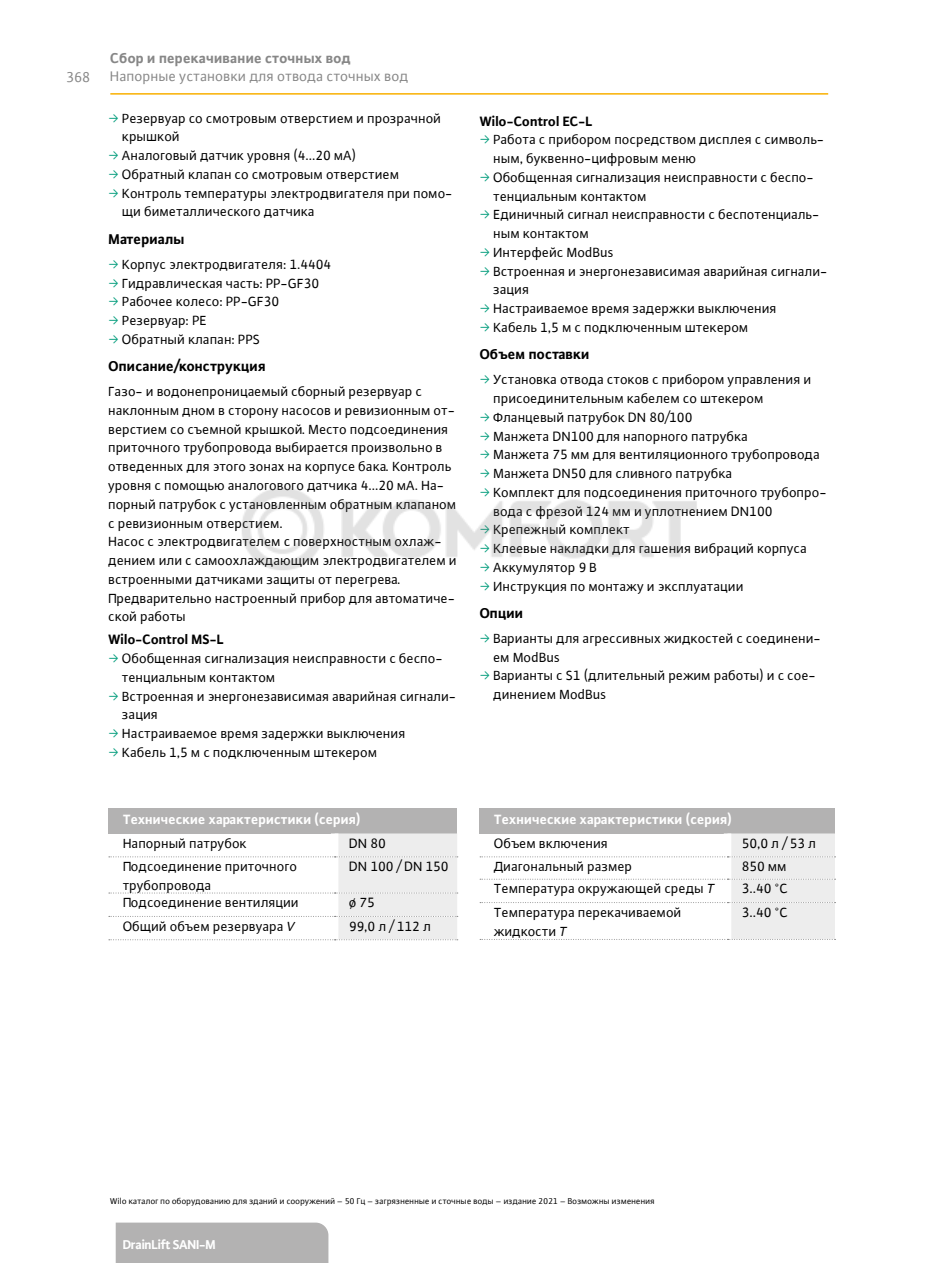
<style>
.page{position:relative;width:936px;height:1263px;background:#fff}
.page>*{position:absolute;margin:0;border:0;box-sizing:border-box;transform-origin:0 0}
.t1{font:700 15px "WILO Plus Global";color:#000}
.t2{font:15px "WILO Plus FM";color:#878787}
.t3{font:700 15px "WILO Plus FM";color:#878787}
.t4{font:14.25px/18.8px "WILO Plus Global";color:#000}
.t5{font:700 14.25px "WILO Plus Global";color:#fff}
.t6{font:700 14.25px "WILO Plus Global";color:#000}
.t7{font:700 13.5px "WILO Plus FM";letter-spacing:-.03em;color:#fff}
.t8{font:9px "WILO Plus FM";color:#000}
.s1{font-family:"WILO Pict";color:#009c7b}
.s2{font-style:italic}
</style>
<div class="page">
<hr style="left:110px;top:93px;width:718px;height:2px;background:#f9b000">
<div style="left:116px;top:1222px;width:212px;height:41px;background:#b3b2b2"></div>
<div style="left:108px;top:808px;width:349px;height:25px;background:#b3b2b2"></div>
<svg style="left:109px;top:833px;width:349px;height:107px"></svg>
<div style="left:479px;top:808px;width:355px;height:25px;background:#b3b2b2"></div>
<svg style="left:480px;top:833px;width:355px;height:107px"></svg>
<img style="left:242px;top:488px;width:455px;height:82px">
<p class="t2" style="left:66px;top:68px;width:26px">368</p>
<p class="t3" style="left:110px;top:48px;width:242px">Сбор и перекачивание сточных вод</p>
<p class="t2" style="left:110px;top:66px;width:300px">Напорные установки для отвода cточных вод</p>
<p class="t4" style="left:108px;top:108px;width:334px"><span class="s1">ƒ</span> Резервуар со смотровым отверстием и прозрачной</p>
<p class="t4" style="left:122px;top:127px;width:59px">крышкой</p>
<p class="t4" style="left:108px;top:146px;width:249px"><span class="s1">ƒ</span> Аналоговый датчик уровня (4...20 мА)</p>
<p class="t4" style="left:108px;top:165px;width:292px"><span class="s1">ƒ</span> Обратный клапан со смотровым отверстием</p>
<p class="t4" style="left:108px;top:183px;width:346px"><span class="s1">ƒ</span> Контроль температуры электродвигателя при помо-</p>
<p class="t4" style="left:122px;top:202px;width:194px">щи биметаллического датчика</p>
<p class="t1" style="left:108px;top:230px;width:78px">Материалы</p>
<p class="t4" style="left:108px;top:254px;width:224px"><span class="s1">ƒ</span> Корпус электродвигателя: 1.4404 <span class="s1">ƒ</span> Гидравлическая часть: PP-GF30 <span class="s1">ƒ</span> Рабочее колесо: PP-GF30<br><span class="s1">ƒ</span> Резервуар: PE<br><span class="s1">ƒ</span> Обратный клапан: PPS</p>
<p class="t1" style="left:108px;top:357px;width:159px">Описание/конструкция</p>
<p class="t4" style="left:108px;top:382px;width:350px">Газо- и водонепроницаемый сборный резервуар с наклонным дном в сторону насосов и ревизионным от&shy;верстием со съемной крышкой. Место подсоединения приточного трубопровода выбирается произвольно в отведенных для этого зонах на корпусе бака. Контроль уровня с помощью аналогового датчика 4...20 мА. На&shy;порный патрубок с установленным обратным клапаном с ревизионным отверстием.<br>Насос с электродвигателем с поверхностным охлаж&shy;дением или с самоохлаждающим электродвигателем и встроенными датчиками защиты от перегрева.<br>Предварительно настроенный прибор для автоматиче&shy;ской работы</p>
<p class="t6" style="left:108px;top:631px;width:117px">Wilo-Control MS-L</p>
<p class="t4" style="left:108px;top:649px;width:336px"><span class="s1">ƒ</span> Обобщенная сигнализация неисправности с беспо-</p>
<p class="t4" style="left:122px;top:667px;width:155px">тенциальным контактом</p>
<p class="t4" style="left:108px;top:686px;width:349px"><span class="s1">ƒ</span> Встроенная и энергонезависимая аварийная сигнали-</p>
<p class="t4" style="left:122px;top:705px;width:37px">зация</p>
<p class="t4" style="left:108px;top:724px;width:298px"><span class="s1">ƒ</span> Настраиваемое время задержки выключения</p>
<p class="t4" style="left:108px;top:742px;width:270px"><span class="s1">ƒ</span> Кабель 1,5 м с подключенным штекером</p>
<p class="t5" style="left:123px;top:811px;width:239px">Технические характеристики (серия)</p>
<p class="t4" style="left:123px;top:833px;width:125px">Напорный патрубок</p>
<p class="t4" style="left:349px;top:833px;width:38px">DN 80</p>
<p class="t4" style="left:123px;top:857px;width:176px">Подсоединение приточного трубопровода</p>
<p class="t4" style="left:349px;top:857px;width:101px">DN 100 / DN 150</p>
<p class="t4" style="left:123px;top:893px;width:177px">Подсоединение вентиляции</p>
<p class="t4" style="left:349px;top:893px;width:28px">ø 75</p>
<p class="t4" style="left:123px;top:916px;width:174px">Общий объем резервуара <span class="s2">V</span></p>
<p class="t4" style="left:349px;top:916px;width:83px">99,0 л / 112 л</p>
<p class="t6" style="left:479px;top:112px;width:114px">Wilo-Control EC-L</p>
<p class="t4" style="left:479px;top:130px;width:346px"><span class="s1">ƒ</span> Работа с прибором посредством дисплея с символь-</p>
<p class="t4" style="left:493px;top:149px;width:204px">ным, буквенно-цифровым меню</p>
<p class="t4" style="left:479px;top:168px;width:336px"><span class="s1">ƒ</span> Обобщенная сигнализация неисправности с беспо-</p>
<p class="t4" style="left:493px;top:186px;width:155px">тенциальным контактом</p>
<p class="t4" style="left:479px;top:205px;width:341px"><span class="s1">ƒ</span> Единичный сигнал неисправности с беспотенциаль-</p>
<p class="t4" style="left:493px;top:224px;width:97px">ным контактом</p>
<p class="t4" style="left:479px;top:243px;width:136px"><span class="s1">ƒ</span> Интерфейс ModBus</p>
<p class="t4" style="left:479px;top:261px;width:349px"><span class="s1">ƒ</span> Встроенная и энергонезависимая аварийная сигнали-</p>
<p class="t4" style="left:493px;top:280px;width:37px">зация</p>
<p class="t4" style="left:479px;top:299px;width:298px"><span class="s1">ƒ</span> Настраиваемое время задержки выключения</p>
<p class="t4" style="left:479px;top:318px;width:270px"><span class="s1">ƒ</span> Кабель 1,5 м с подключенным штекером</p>
<p class="t1" style="left:479px;top:345px;width:111px">Объем поставки</p>
<p class="t4" style="left:479px;top:370px;width:333px"><span class="s1">ƒ</span> Установка отвода стоков с прибором управления и</p>
<p class="t4" style="left:493px;top:389px;width:272px">присоединительным кабелем со штекером</p>
<p class="t4" style="left:479px;top:407px;width:214px"><span class="s1">ƒ</span> Фланцевый патрубок DN 80/100</p>
<p class="t4" style="left:479px;top:426px;width:270px"><span class="s1">ƒ</span> Манжета DN100 для напорного патрубка</p>
<p class="t4" style="left:479px;top:445px;width:342px"><span class="s1">ƒ</span> Манжета 75 мм для вентиляционного трубопровода</p>
<p class="t4" style="left:479px;top:464px;width:254px"><span class="s1">ƒ</span> Манжета DN50 для сливного патрубка</p>
<p class="t4" style="left:479px;top:482px;width:349px"><span class="s1">ƒ</span> Комплект для подсоединения приточного трубопро-</p>
<p class="t4" style="left:493px;top:501px;width:281px">вода с фрезой 124 мм и уплотнением DN100</p>
<p class="t4" style="left:479px;top:520px;width:152px"><span class="s1">ƒ</span> Крепежный комплект</p>
<p class="t4" style="left:479px;top:539px;width:329px"><span class="s1">ƒ</span> Клеевые накладки для гашения вибраций корпуса</p>
<p class="t4" style="left:479px;top:557px;width:119px"><span class="s1">ƒ</span> Аккумулятор 9 В</p>
<p class="t4" style="left:479px;top:576px;width:266px"><span class="s1">ƒ</span> Инструкция по монтажу и эксплуатации</p>
<p class="t1" style="left:479px;top:604px;width:45px">Опции</p>
<p class="t4" style="left:479px;top:629px;width:343px"><span class="s1">ƒ</span> Варианты для агрессивных жидкостей с соединени-</p>
<p class="t4" style="left:493px;top:647px;width:68px">ем ModBus</p>
<p class="t4" style="left:479px;top:666px;width:338px"><span class="s1">ƒ</span> Варианты с S1 (длительный режим работы) и с сое-</p>
<p class="t4" style="left:493px;top:685px;width:114px">динением ModBus</p>
<p class="t5" style="left:494px;top:811px;width:239px">Технические характеристики (серия)</p>
<p class="t4" style="left:494px;top:833px;width:115px">Объем включения</p>
<p class="t4" style="left:742px;top:833px;width:76px">50,0 л / 53 л</p>
<p class="t4" style="left:494px;top:857px;width:140px">Диагональный размер</p>
<p class="t4" style="left:742px;top:857px;width:46px">850 мм</p>
<p class="t4" style="left:494px;top:879px;width:222px">Температура окружающей среды <span class="s2">T</span></p>
<p class="t4" style="left:742px;top:879px;width:48px">3..40 °С</p>
<p class="t4" style="left:494px;top:902px;width:189px">Температура перекачиваемой жидкости <span class="s2">T</span></p>
<p class="t4" style="left:742px;top:902px;width:48px">3..40 °С</p>
<p class="t8" style="left:110px;top:1196px;width:546px">Wilo каталог по оборудованию для зданий и сооружений – 50 Гц – загрязненные и сточные воды – издание 2021 – Возможны изменения</p>
<p class="t7" style="left:123px;top:1235px;width:95px">DrainLift SANI-M</p>
</div>
